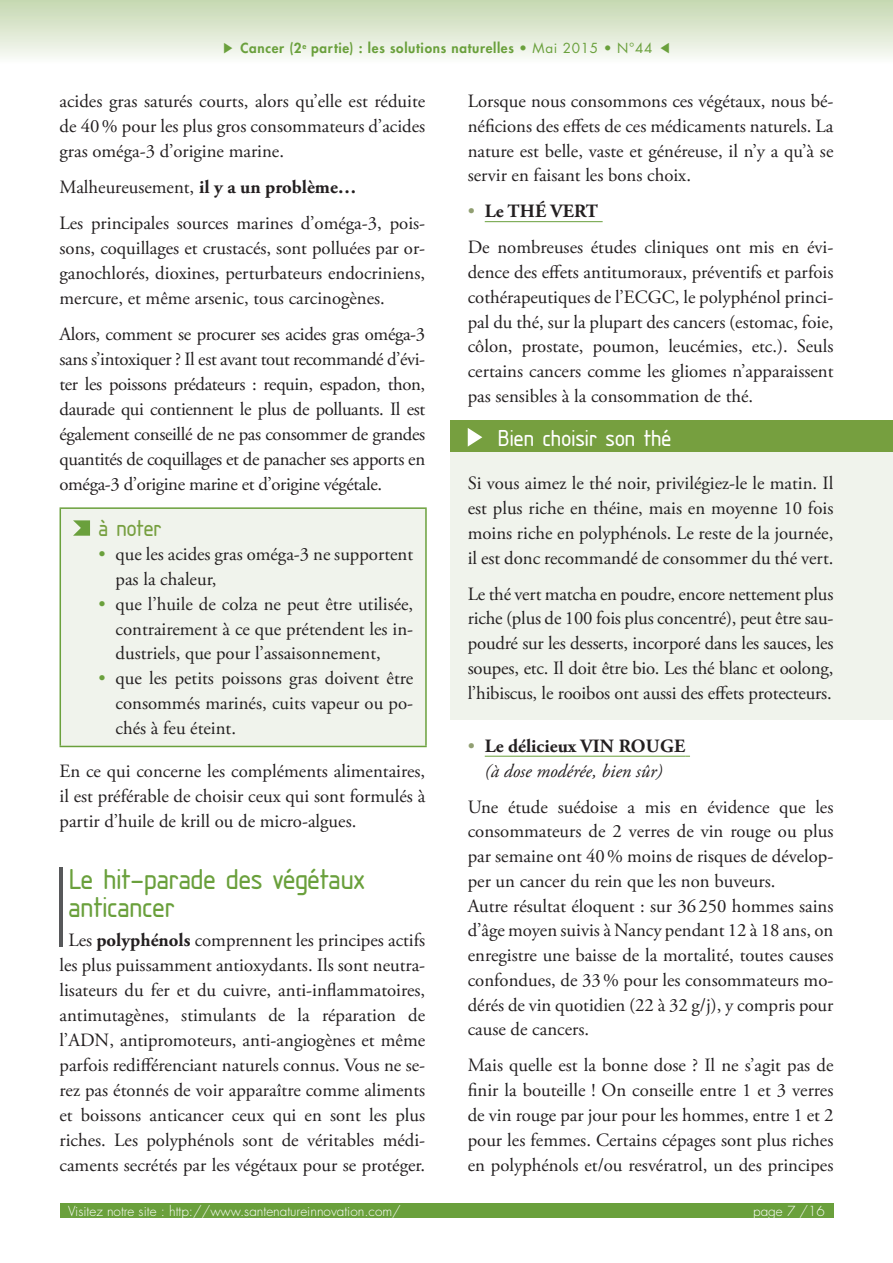
<style>
.page{position:relative;width:893px;height:1263px;background:#fff}
.page>*{position:absolute;margin:0;border:0;box-sizing:border-box;transform-origin:0 0}
.t1{font:300 105.6px "Futura";color:#57585a;scale:.65 1}
.t2{font:30px/28.5px "Isonorm SA Regular";color:#6aa03c}
.t3{font:24px "Isonorm SA Regular";letter-spacing:.005em;color:#fff}
.t4{font:24px "Isonorm SA Regular";color:#769f3f}
.t5{font:18.75px/24.8px "Adobe Garamond Pro";color:#231f20;text-align:justify}
.t6{font:italic 18.75px/24.8px "Adobe Garamond Pro";color:#231f20;text-align:center}
.t7{font:300 13.5px "Futura";color:#fff}
.t8{font:800 13.5px "Futura";letter-spacing:.05em;color:#6aa03c}
.s1{font-family:"Gulim";font-weight:400}
.s2{font-weight:400}
.s3{font-weight:700}
.s4{color:#6aa03c}
.s5{color:#919f72}
.s6{font-style:normal;color:#919f72}
.s7{font-weight:700;font-style:normal}
</style>
<div class="page">
<div style="left:0;top:0;width:893px;height:64px;background:linear-gradient(to bottom,#c5d7b0,#fbfcf9)"></div>
<div style="left:60px;top:1203px;width:773px;height:15px;background:#6aa03c"></div>
<div style="left:60px;top:508px;width:366px;height:238px;background:#f0f3ec"></div>
<hr style="left:60px;top:507px;width:367px;height:2px;background:#6aa03c">
<hr style="left:60px;top:509px;width:1px;height:237px;background:#6aa03c">
<hr style="left:425px;top:509px;width:2px;height:237px;background:#6aa03c">
<hr style="left:60px;top:746px;width:367px;height:1px;background:#6aa03c">
<svg style="left:73px;top:520px;width:17px;height:16px"></svg>
<hr style="left:485px;top:221px;width:118px;height:1px;background:#6aa03c">
<div style="left:451px;top:420px;width:442px;height:300px;background:#f0f3ec"></div>
<div style="left:451px;top:420px;width:442px;height:32px;background:#769f3f"></div>
<svg style="left:468px;top:428px;width:14px;height:19px"></svg>
<hr style="left:485px;top:756px;width:200px;height:1px;background:#6aa03c">
<p class="t8" style="left:221px;top:39px;width:452px"><span class="s1">▶</span> Cancer (2<sup>e</sup> partie) : les solutions naturelles <span class="s2">• Mai 2015 • N°44</span> <span class="s1">◀</span></p>
<p class="t5" style="left:60px;top:89px;width:367px">acides gras saturés courts, alors qu’elle est réduite de 40% pour les plus gros consommateurs d’acides gras oméga-3 d’origine marine.</p>
<p class="t5" style="left:60px;top:170px;width:367px;line-height:36.2px">Malheureusement, <span class="s3">il y a un problème…<br></span>Les principales sources marines d’oméga-3, pois-</p>
<p class="t5" style="left:60px;top:237px;width:367px">sons, coquillages et crustacés, sont polluées par or&shy;ganochlorés, dioxines, perturbateurs endocriniens, mercure, et même arsenic, tous carcinogènes.</p>
<p class="t5" style="left:60px;top:323px;width:367px">Alors, comment se procurer ses acides gras oméga-3 sans s’intoxiquer ? Il est avant tout recommandé d’évi&shy;ter les poissons prédateurs : requin, espadon, thon, daurade qui contiennent le plus de polluants. Il est également conseillé de ne pas consommer de grandes quantités de coquillages et de panacher ses apports en oméga-3 d’origine marine et d’origine végétale.</p>
<p class="t4" style="left:98px;top:514px;width:64px">à noter</p>
<p class="t5" style="left:116px;top:543px;width:299px;text-indent:-17px"><span class="s4">•</span> que les acides gras oméga-3 ne supportent pas la chaleur,</p>
<p class="t5" style="left:116px;top:592px;width:299px;text-indent:-17px"><span class="s4">•</span> que l’huile de colza ne peut être utilisée, contrairement à ce que prétendent les in&shy;dustriels, que pour l’assaisonnement,</p>
<p class="t5" style="left:116px;top:666px;width:299px;text-indent:-17px"><span class="s4">•</span> que les petits poissons gras doivent être consommés marinés, cuits vapeur ou po&shy;chés à feu éteint.</p>
<p class="t5" style="left:60px;top:760px;width:367px">En ce qui concerne les compléments alimentaires, il est préférable de choisir ceux qui sont formulés à partir d’huile de krill ou de micro-algues.</p>
<h1 class="t1" style="left:54px;top:841px;width:24px">I</h1>
<h2 class="t2" style="left:68px;top:864px;width:298px">Le hit-parade des végétaux anticancer</h2>
<p class="t5" style="left:468px;top:89px;width:367px">Lorsque nous consommons ces végétaux, nous bé&shy;néficions des effets de ces médicaments naturels. La nature est belle, vaste et généreuse, il n’y a qu’à se servir en faisant les bons choix.</p>
<p class="t5" style="left:468px;top:194px;width:367px;line-height:36px"><span class="s5">•</span> <span class="s3">Le THÉ VERT<br></span>De nombreuses études cliniques ont mis en évi-</p>
<p class="t5" style="left:468px;top:260px;width:367px">dence des effets antitumoraux, préventifs et parfois cothérapeutiques de l’ECGC, le polyphénol princi&shy;pal du thé, sur la plupart des cancers (estomac, foie, côlon, prostate, poumon, leucémies, etc.). Seuls certains cancers comme les gliomes n’apparaissent pas sensibles à la consommation de thé.</p>
<p class="t3" style="left:497px;top:425px;width:175px">Bien choisir son thé</p>
<p class="t5" style="left:468px;top:472px;width:367px">Si vous aimez le thé noir, privilégiez-le le matin. Il est plus riche en théine, mais en moyenne 10 fois moins riche en polyphénols. Le reste de la journée, il est donc recommandé de consommer du thé vert.</p>
<p class="t5" style="left:468px;top:582px;width:367px">Le thé vert matcha en poudre, encore nettement plus riche (plus de 100 fois plus concentré), peut être sau&shy;poudré sur les desserts, incorporé dans les sauces, les soupes, etc. Il doit être bio. Les thé blanc et oolong, l’hibiscus, le rooibos ont aussi des effets protecteurs.</p>
<p class="t6" style="left:468px;top:734px;width:219px"><span class="s6">•</span> <span class="s7">Le délicieux VIN ROUGE </span>(à dose modérée, bien sûr)</p>
<p class="t5" style="left:468px;top:795px;width:367px;text-align:left">Une étude suédoise a mis en évidence que les consommateurs de 2 verres de vin rouge ou plus par semaine ont 40% moins de risques de dévelop&shy;per un cancer du rein que les non buveurs.<br>Autre résultat éloquent : sur 36250 hommes sains d’âge moyen suivis à Nancy pendant 12 à 18 ans, on enregistre une baisse de la mortalité, toutes causes confondues, de 33% pour les consommateurs mo&shy;dérés de vin quotidien (22 à 32 g/j), y compris pour cause de cancers.</p>
<p class="t5" style="left:468px;top:1054px;width:367px">Mais quelle est la bonne dose ? Il ne s’agit pas de finir la bouteille ! On conseille entre 1 et 3 verres de vin rouge par jour pour les hommes, entre 1 et 2 pour les femmes. Certains cépages sont plus riches en polyphénols et/ou resvératrol, un des principes</p>
<p class="t5" style="left:60px;top:928px;width:367px;text-align:center">Les <span class="s3">polyphénols</span> comprennent les principes actifs les plus puissamment antioxydants. Ils sont neutra&shy;lisateurs du fer et du cuivre, anti-inflammatoires, antimutagènes, stimulants de la réparation de l’ADN, antipromoteurs, anti-angiogènes et même parfois redifférenciant naturels connus. Vous ne se&shy;rez pas étonnés de voir apparaître comme aliments et boissons anticancer ceux qui en sont les plus riches. Les polyphénols sont de véritables médi&shy;caments secrétés par les végétaux pour se protéger.</p>
<p class="t7" style="left:68px;top:1202px;width:334px">Visitez notre site : http://www.santenatureinnovation.com/</p>
<p class="t7" style="left:753px;top:1202px;width:73px">page 7 /16</p>
</div>
